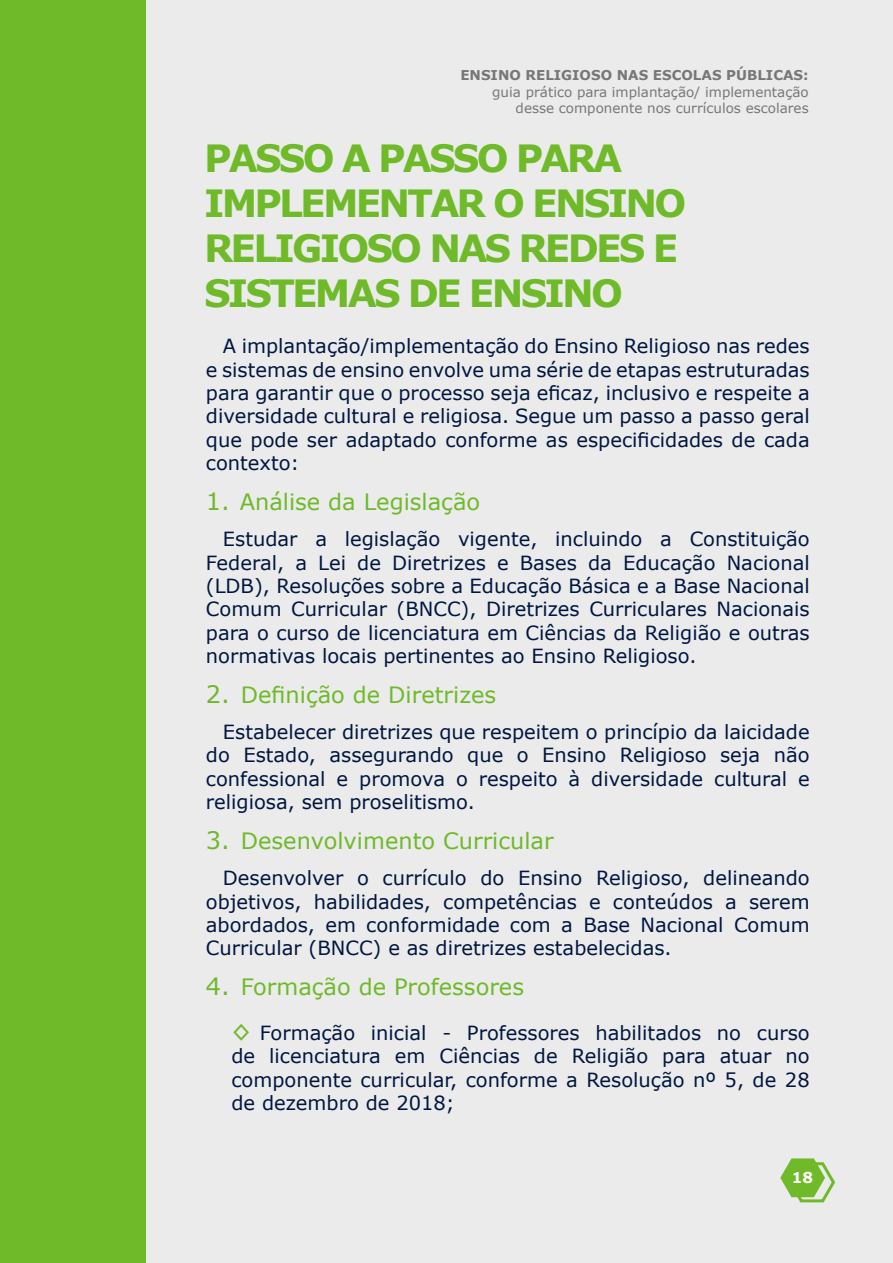
<style>
.page{position:relative;width:893px;height:1263px;background:#ebebeb}
.page>*{position:absolute;margin:0;border:0;box-sizing:border-box;transform-origin:0 0}
.Estilo_de_parágrafo_1{font:700 37.5px/45px "Verdana";letter-spacing:-.075em;color:#6fba29}
.t1{font:22.5px "Verdana";color:#6fba29}
.TEXTO{font:19.5px/23.4px "Verdana";color:#001640;text-align:justify}
.t2{font:700 15px "Verdana";color:#fff}
.t3{font:13.5px/16.2px "Verdana";color:#767778;text-align:right}
.t4{font:700 13.5px "Verdana";color:#767778}
.s1{font-size:24px;color:#6fb82a}
</style>
<div class="page">
<svg style="left:780px;top:1158px;width:56px;height:45px"></svg>
<div style="left:0;top:0;width:146px;height:1263px;background:#6fba29"></div>
<p class="t4" style="left:460px;top:66px;width:350px">ENSINO RELIGIOSO NAS ESCOLAS PÚBLICAS:</p>
<p class="t3" style="left:492px;top:84px;width:318px">guia prático para implantação/ implementação desse componente nos currículos escolares</p>
<p class="Estilo_de_parágrafo_1" style="left:204px;top:135px;width:484px">PASSO A PASSO PARA<br>IMPLEMENTAR O ENSINO<br>RELIGIOSO NAS REDES E<br>SISTEMAS DE ENSINO</p>
<p class="TEXTO" style="left:206px;top:334px;width:605px;text-indent:17px">A implantação/implementação do Ensino Religioso nas redes e sistemas de ensino envolve uma série de etapas estruturadas para garantir que o processo seja eficaz, inclusivo e respeite a diversidade cultural e religiosa. Segue um passo a passo geral que pode ser adaptado conforme as especificidades de cada contexto:</p>
<p class="t1" style="left:206px;top:486px;width:276px"><span class="s1">1.</span> Análise da Legislação</p>
<p class="TEXTO" style="left:206px;top:527px;width:605px;text-indent:17px">Estudar a legislação vigente, incluindo a Constituição Federal, a Lei de Diretrizes e Bases da Educação Nacional (LDB), Resoluções sobre a Educação Básica e a Base Nacional Comum Curricular (BNCC), Diretrizes Curriculares Nacionais para o curso de licenciatura em Ciências da Religião e outras normativas locais pertinentes ao Ensino Religioso.</p>
<p class="t1" style="left:206px;top:679px;width:292px"><span class="s1">2.</span> Definição de Diretrizes</p>
<p class="TEXTO" style="left:206px;top:720px;width:605px;text-indent:17px">Estabelecer diretrizes que respeitem o princípio da laicidade do Estado, assegurando que o Ensino Religioso seja não confessional e promova o respeito à diversidade cultural e religiosa, sem proselitismo.</p>
<p class="t1" style="left:206px;top:825px;width:349px"><span class="s1">3.</span> Desenvolvimento Curricular</p>
<p class="TEXTO" style="left:206px;top:866px;width:605px;text-indent:17px">Desenvolver o currículo do Ensino Religioso, delineando objetivos, habilidades, competências e conteúdos a serem abordados, em conformidade com a Base Nacional Comum Curricular (BNCC) e as diretrizes estabelecidas.</p>
<p class="t1" style="left:206px;top:971px;width:320px"><span class="s1">4.</span> Formação de Professores</p>
<p class="TEXTO" style="left:231px;top:1021px;width:580px"><span class="s1">◊</span> Formação inicial - Professores habilitados no curso de licenciatura em Ciências de Religião para atuar no componente curricular, conforme a Resolução nº 5, de 28 de dezembro de 2018;</p>
<p class="t2" style="left:792px;top:1166px;width:23px">18</p>
</div>
